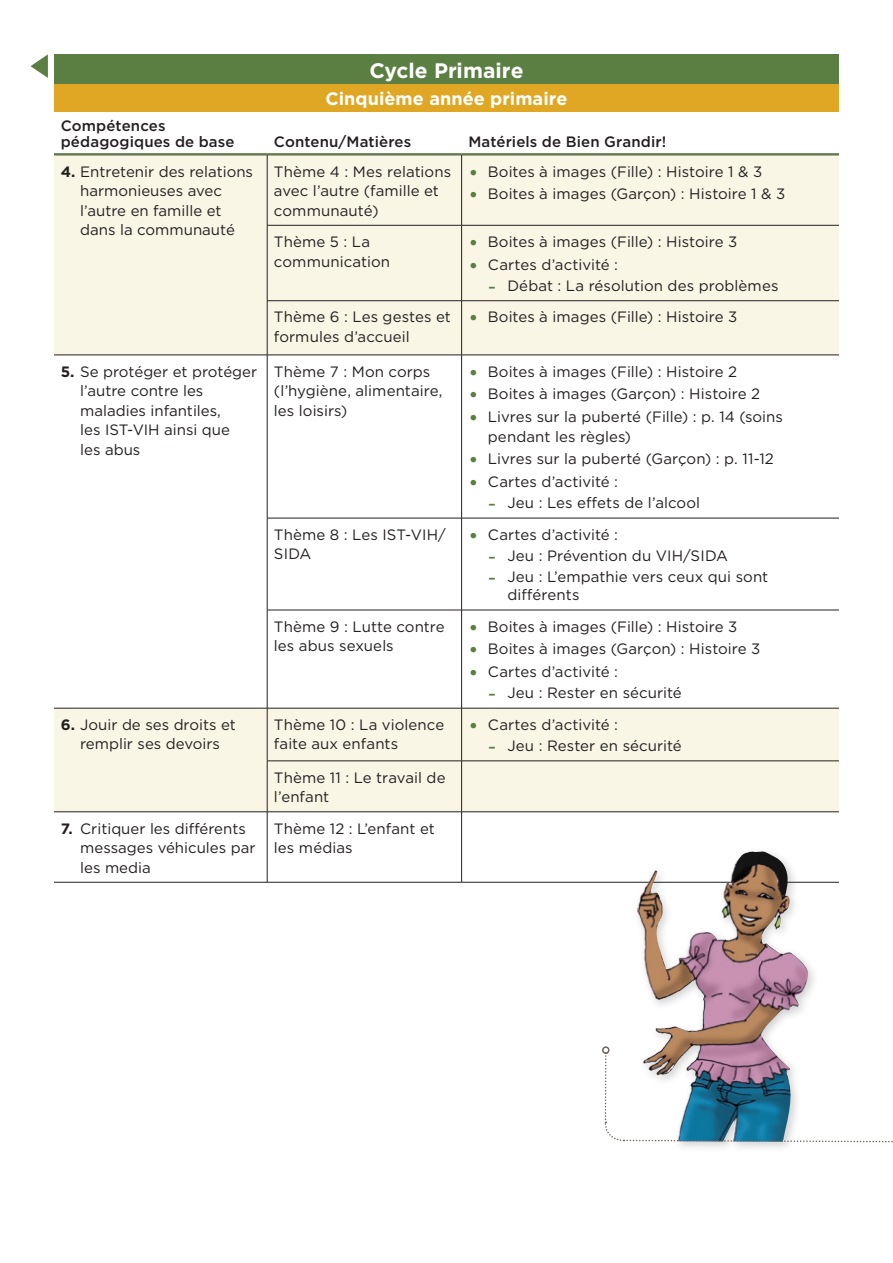
<style>
.page{position:relative;width:893px;height:1263px;background:#fff}
.page>*{position:absolute;margin:0;border:0;box-sizing:border-box;transform-origin:0 0}
.t1{font:700 21px "Gotham";color:#fff}
.t2{font:700 18px "Gotham";letter-spacing:.005em;color:#fff}
.t3{font:15px/19.5px "Gotham";color:#231f20}
.t4{font:500 15px/16.2px "Gotham";letter-spacing:.01em;color:#231f20}
.s1{font-weight:700}
.s2{font-size:21px;color:#5b7e42}
</style>
<div class="page">
<svg style="left:54px;top:156px;width:785px;height:655px"></svg>
<hr style="left:54px;top:155px;width:213px;height:1px;background:#231f20">
<hr style="left:267px;top:155px;width:195px;height:1px;background:#231f20">
<hr style="left:267px;top:155px;width:1px;height:70px;background:#231f20">
<hr style="left:462px;top:155px;width:377px;height:1px;background:#231f20">
<hr style="left:461px;top:155px;width:1px;height:70px;background:#231f20">
<hr style="left:267px;top:225px;width:195px;height:1px;background:#231f20">
<hr style="left:267px;top:225px;width:1px;height:75px;background:#231f20">
<hr style="left:462px;top:225px;width:377px;height:1px;background:#231f20">
<hr style="left:461px;top:225px;width:1px;height:75px;background:#231f20">
<hr style="left:267px;top:300px;width:195px;height:1px;background:#231f20">
<hr style="left:267px;top:301px;width:1px;height:54px;background:#231f20">
<hr style="left:462px;top:300px;width:377px;height:1px;background:#231f20">
<hr style="left:461px;top:301px;width:1px;height:54px;background:#231f20">
<hr style="left:54px;top:355px;width:213px;height:1px;background:#231f20">
<hr style="left:267px;top:355px;width:195px;height:1px;background:#231f20">
<hr style="left:267px;top:355px;width:1px;height:163px;background:#231f20">
<hr style="left:462px;top:355px;width:377px;height:1px;background:#231f20">
<hr style="left:461px;top:355px;width:1px;height:163px;background:#231f20">
<hr style="left:267px;top:518px;width:195px;height:1px;background:#231f20">
<hr style="left:267px;top:518px;width:1px;height:92px;background:#231f20">
<hr style="left:462px;top:518px;width:377px;height:1px;background:#231f20">
<hr style="left:461px;top:518px;width:1px;height:92px;background:#231f20">
<hr style="left:267px;top:610px;width:195px;height:1px;background:#231f20">
<hr style="left:267px;top:610px;width:1px;height:98px;background:#231f20">
<hr style="left:462px;top:610px;width:377px;height:1px;background:#231f20">
<hr style="left:461px;top:610px;width:1px;height:98px;background:#231f20">
<hr style="left:54px;top:708px;width:213px;height:1px;background:#231f20">
<hr style="left:267px;top:708px;width:195px;height:1px;background:#231f20">
<hr style="left:267px;top:708px;width:1px;height:53px;background:#231f20">
<hr style="left:462px;top:708px;width:377px;height:1px;background:#231f20">
<hr style="left:461px;top:708px;width:1px;height:53px;background:#231f20">
<hr style="left:267px;top:761px;width:195px;height:1px;background:#231f20">
<hr style="left:267px;top:761px;width:1px;height:51px;background:#231f20">
<hr style="left:462px;top:761px;width:377px;height:1px;background:#231f20">
<hr style="left:461px;top:761px;width:1px;height:51px;background:#231f20">
<hr style="left:54px;top:811px;width:213px;height:1px;background:#231f20">
<hr style="left:267px;top:811px;width:195px;height:1px;background:#231f20">
<hr style="left:267px;top:812px;width:1px;height:70px;background:#231f20">
<hr style="left:462px;top:811px;width:377px;height:1px;background:#231f20">
<hr style="left:461px;top:812px;width:1px;height:70px;background:#231f20">
<hr style="left:54px;top:882px;width:213px;height:1px;background:#231f20">
<hr style="left:267px;top:882px;width:195px;height:1px;background:#231f20">
<hr style="left:462px;top:882px;width:377px;height:1px;background:#231f20">
<div style="left:54px;top:54px;width:785px;height:30px;background:#5b7e42"></div>
<div style="left:54px;top:84px;width:785px;height:28px;background:#dfa724"></div>
<hr style="left:54px;top:153px;width:213px;height:2px;background:#5b7e42">
<hr style="left:267px;top:153px;width:195px;height:2px;background:#5b7e42">
<hr style="left:462px;top:153px;width:377px;height:2px;background:#5b7e42">
<svg style="left:31px;top:54px;width:17px;height:24px"></svg>
<div style="left:633px;top:847px;width:186px;height:306px;background:#231f20;opacity:.2"></div>
<img style="left:635px;top:851px;width:174px;height:201px">
<svg style="left:604px;top:1052px;width:289px;height:93px"></svg>
<div style="left:602px;top:1046px;width:7px;height:8px;border:2px solid #6f6259;border-radius:50%"></div>
<p class="t4" style="left:61px;top:117px;width:175px">Compétences pédagogiques de base</p>
<h1 class="t1" style="left:369px;top:56px;width:156px">Cycle Primaire</h1>
<p class="t2" style="left:326px;top:87px;width:243px">Cinquième année primaire</p>
<p class="t4" style="left:274px;top:134px;width:139px">Contenu/Matières</p>
<p class="t4" style="left:468px;top:134px;width:199px">Matériels de Bien Grandir!</p>
<p class="t3" style="left:80px;top:161px;width:174px;text-indent:-20px"><span class="s1">4.</span> Entretenir des relations harmonieuses avec l’autre en famille et dans la communauté</p>
<p class="t3" style="left:274px;top:161px;width:179px">Thème 4 : Mes relations avec l’autre (famille et communauté)</p>
<p class="t3" style="left:468px;top:161px;width:295px"><span class="s2">•</span> Boites à images (Fille) : Histoire 1 &amp; 3</p>
<p class="t3" style="left:468px;top:184px;width:318px"><span class="s2">•</span> Boites à images (Garçon) : Histoire 1 &amp; 3</p>
<p class="t3" style="left:274px;top:232px;width:118px">Thème 5 : La communication</p>
<p class="t3" style="left:468px;top:232px;width:270px"><span class="s2">•</span> Boites à images (Fille) : Histoire 3</p>
<p class="t3" style="left:468px;top:254px;width:151px"><span class="s2">•</span> Cartes d’activité :</p>
<p class="t3" style="left:488px;top:276px;width:292px"><span class="s2">-</span> Débat : La résolution des problèmes</p>
<p class="t3" style="left:274px;top:307px;width:178px">Thème 6 : Les gestes et formules d’accueil</p>
<p class="t3" style="left:468px;top:307px;width:270px"><span class="s2">•</span> Boites à images (Fille) : Histoire 3</p>
<p class="t3" style="left:80px;top:361px;width:178px;text-indent:-20px"><span class="s1">5.</span> Se protéger et protéger l’autre contre les maladies infantiles,<br>les IST-VIH ainsi que<br>les abus</p>
<p class="t3" style="left:274px;top:361px;width:170px">Thème 7 : Mon corps (l’hygiène, alimentaire, les loisirs)</p>
<p class="t3" style="left:468px;top:361px;width:270px"><span class="s2">•</span> Boites à images (Fille) : Histoire 2</p>
<p class="t3" style="left:468px;top:384px;width:293px"><span class="s2">•</span> Boites à images (Garçon) : Histoire 2</p>
<p class="t3" style="left:488px;top:407px;width:297px;text-indent:-20px"><span class="s2">•</span> Livres sur la puberté (Fille) : p. 14 (soins pendant les règles)</p>
<p class="t3" style="left:468px;top:449px;width:307px"><span class="s2">•</span> Livres sur la puberté (Garçon) : p. 11-12</p>
<p class="t3" style="left:468px;top:472px;width:151px"><span class="s2">•</span> Cartes d’activité :</p>
<p class="t3" style="left:488px;top:493px;width:214px"><span class="s2">-</span> Jeu : Les effets de l’alcool</p>
<p class="t3" style="left:274px;top:524px;width:173px">Thème 8 : Les IST-VIH/<br>SIDA</p>
<p class="t3" style="left:468px;top:524px;width:151px"><span class="s2">•</span> Cartes d’activité :</p>
<p class="t3" style="left:488px;top:546px;width:242px"><span class="s2">-</span> Jeu : Prévention du VIH/SIDA</p>
<p class="t3" style="left:507px;top:568px;width:262px;line-height:18px;text-indent:-20px"><span class="s2">-</span> Jeu : L’empathie vers ceux qui sont différents</p>
<p class="t3" style="left:274px;top:616px;width:172px">Thème 9 : Lutte contre les abus sexuels</p>
<p class="t3" style="left:468px;top:616px;width:270px"><span class="s2">•</span> Boites à images (Fille) : Histoire 3</p>
<p class="t3" style="left:468px;top:639px;width:294px"><span class="s2">•</span> Boites à images (Garçon) : Histoire 3</p>
<p class="t3" style="left:468px;top:662px;width:151px"><span class="s2">•</span> Cartes d’activité :</p>
<p class="t3" style="left:488px;top:683px;width:195px"><span class="s2">-</span> Jeu : Rester en sécurité</p>
<p class="t3" style="left:61px;top:714px;width:177px;text-align:center"><span class="s1">6.</span> Jouir de ses droits et remplir ses devoirs</p>
<p class="t3" style="left:274px;top:714px;width:172px">Thème 10 : La violence faite aux enfants</p>
<p class="t3" style="left:468px;top:714px;width:151px"><span class="s2">•</span> Cartes d’activité :</p>
<p class="t3" style="left:488px;top:736px;width:195px"><span class="s2">-</span> Jeu : Rester en sécurité</p>
<p class="t3" style="left:274px;top:767px;width:173px">Thème 11 : Le travail de l’enfant</p>
<p class="t3" style="left:80px;top:818px;width:177px;text-indent:-20px"><span class="s1">7.</span> Critiquer les différents messages véhicules par les media</p>
<p class="t3" style="left:274px;top:818px;width:162px">Thème 12 : L’enfant et les médias</p>
</div>
